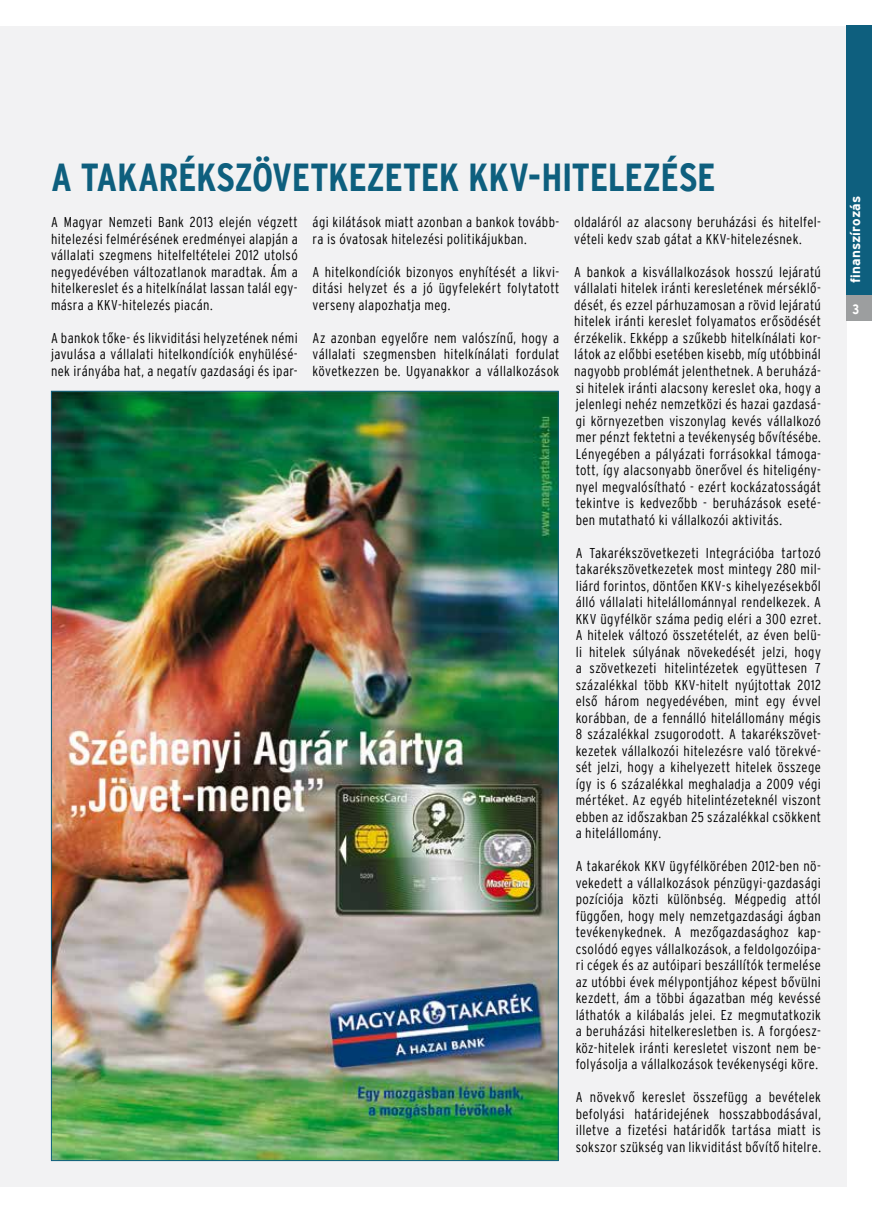
<style>
.page{position:relative;width:872px;height:1212px;background:#fff}
.page>*{position:absolute;margin:0;border:0;box-sizing:border-box;transform-origin:0 0}
.t1{font:39px "Interstate Bold Condensed HU";color:#0e5f7e}
.t2{font:14.25px/16.5px "Interstate Light Condensed HU";letter-spacing:.025em;color:#000;text-align:justify}
.t3{font:13.5px "Interstate Bold HU";letter-spacing:.005em;color:#fff}
.t4{font:13.5px "Interstate Bold Condensed HU";color:#fff}
</style>
<div class="page">
<div style="left:0;top:26px;width:846px;height:1160px;background:#f2f2f3"></div>
<div style="left:846px;top:26px;width:26px;height:270px;background:#0e5f7e"></div>
<div style="left:846px;top:296px;width:26px;height:25px;background:#9c9e9f"></div>
<img style="left:53px;top:393px;width:503px;height:766px">
<h1 class="t1" style="left:51px;top:155px;width:50px">A TAKA</h1>
<h1 class="t1" style="left:158px;top:155px;width:40px">RÉKSZÖVETKEZETEK</h1>
<h1 class="t1" style="left:468px;top:155px;width:92px">KKV-HITELEZÉSE</h1>
<p class="t2" style="left:51px;top:214px;width:248px">A Magyar Nemzeti Bank 2013 elején végzett hitelezési felmérésének eredményei alapján a vállalati szegmens hitelfeltételei 2012 utolsó negyedévében változatlanok maradtak. Ám a hitelkereslet és a hitelkínálat lassan talál egy&shy;másra a KKV-hitelezés piacán.</p>
<p class="t2" style="left:51px;top:330px;width:248px">A bankok tőke- és likviditási helyzetének némi javulása a vállalati hitelkondíciók enyhülésé&shy;nek irányába hat, a negatív gazdasági és ipar-</p>
<p class="t2" style="left:313px;top:214px;width:248px">ági kilátások miatt azonban a bankok tovább&shy;ra is óvatosak hitelezési politikájukban.</p>
<p class="t2" style="left:313px;top:264px;width:248px">A hitelkondíciók bizonyos enyhítését a likvi&shy;ditási helyzet és a jó ügyfelekért folytatott verseny alapozhatja meg.</p>
<p class="t2" style="left:313px;top:330px;width:248px">Az azonban egyelőre nem valószínű, hogy a vállalati szegmensben hitelkínálati fordulat következzen be. Ugyanakkor a vállalkozások</p>
<p class="t2" style="left:574px;top:214px;width:248px">oldaláról az alacsony beruházási és hitelfel&shy;vételi kedv szab gátat a KKV-hitelezésnek.</p>
<p class="t2" style="left:574px;top:264px;width:248px">A bankok a kisvállalkozások hosszú lejáratú vállalati hitelek iránti keresletének mérséklő&shy;dését, és ezzel párhuzamosan a rövid lejáratú hitelek iránti kereslet folyamatos erősödését érzékelik. Ekképp a szűkebb hitelkínálati kor&shy;látok az előbbi esetében kisebb, míg utóbbinál nagyobb problémát jelenthetnek. A beruházá&shy;si hitelek iránti alacsony kereslet oka, hogy a jelenlegi nehéz nemzetközi és hazai gazdasá&shy;gi környezetben viszonylag kevés vállalkozó mer pénzt fektetni a tevékenység bővítésébe.<br>Lényegében a pályázati forrásokkal támoga&shy;tott, így alacsonyabb önerővel és hiteligén - nyel megvalósítható - ezért kockázatosságát tekintve is kedvezőbb - beruházások eseté&shy;ben mutatható ki vállalkozói aktivitás.</p>
<p class="t2" style="left:575px;top:544px;width:247px">A Takarékszövetkezeti Integrációba tartozó takarékszövetkezetek most mintegy 280 mil&shy;liárd forintos, döntően KKV-s kihelyezésekből álló vállalati hitelállománnyal rendelkezek. A KKV ügyfélkör száma pedig eléri a 300 ezret.<br>A hitelek változó összetételét, az éven belü&shy;li hitelek súlyának növekedését jelzi, hogy a szövetkezeti hitelintézetek együttesen 7 százalékkal több KKV-hitelt nyújtottak 2012 első három negyedévében, mint egy évvel korábban, de a fennálló hitelállomány mégis 8 százalékkal zsugorodott. A takarékszövet&shy;kezetek vállalkozói hitelezésre való törekvé&shy;sét jelzi, hogy a kihelyezett hitelek összege így is 6 százalékkal meghaladja a 2009 végi mértéket. Az egyéb hitelintézeteknél viszont ebben az időszakban 25 százalékkal csökkent a hitelállomány.</p>
<p class="t2" style="left:575px;top:858px;width:247px">A takarékok KKV ügyfélkörében 2012-ben nö&shy;vekedett a vállalkozások pénzügyi-gazdasági pozíciója közti különbség. Mégpedig attól függően, hogy mely nemzetgazdasági ágban tevékenykednek. A mezőgazdasághoz kap&shy;csolódó egyes vállalkozások, a feldolgozóipa&shy;ri cégek és az autóipari beszállítók termelése az utóbbi évek mélypontjához képest bővülni kezdett, ám a többi ágazatban még kevéssé láthatók a kilábalás jelei. Ez megmutatkozik a beruházási hitelkeresletben is. A forgóesz&shy;köz-hitelek iránti keresletet viszont nem be&shy;folyásolja a vállalkozások tevékenységi köre.</p>
<p class="t2" style="left:575px;top:1089px;width:247px">A növekvő kereslet összefügg a bevételek befolyási határidejének hosszabbodásával, illetve a fizetési határidők tartása miatt is sokszor szükség van likviditást bővítő hitelre.</p>
<p class="t3" style="left:848px;top:283px;width:88px;rotate:-90deg">finanszírozás</p>
<p class="t4" style="left:852px;top:301px;width:8px">3</p>
</div>
